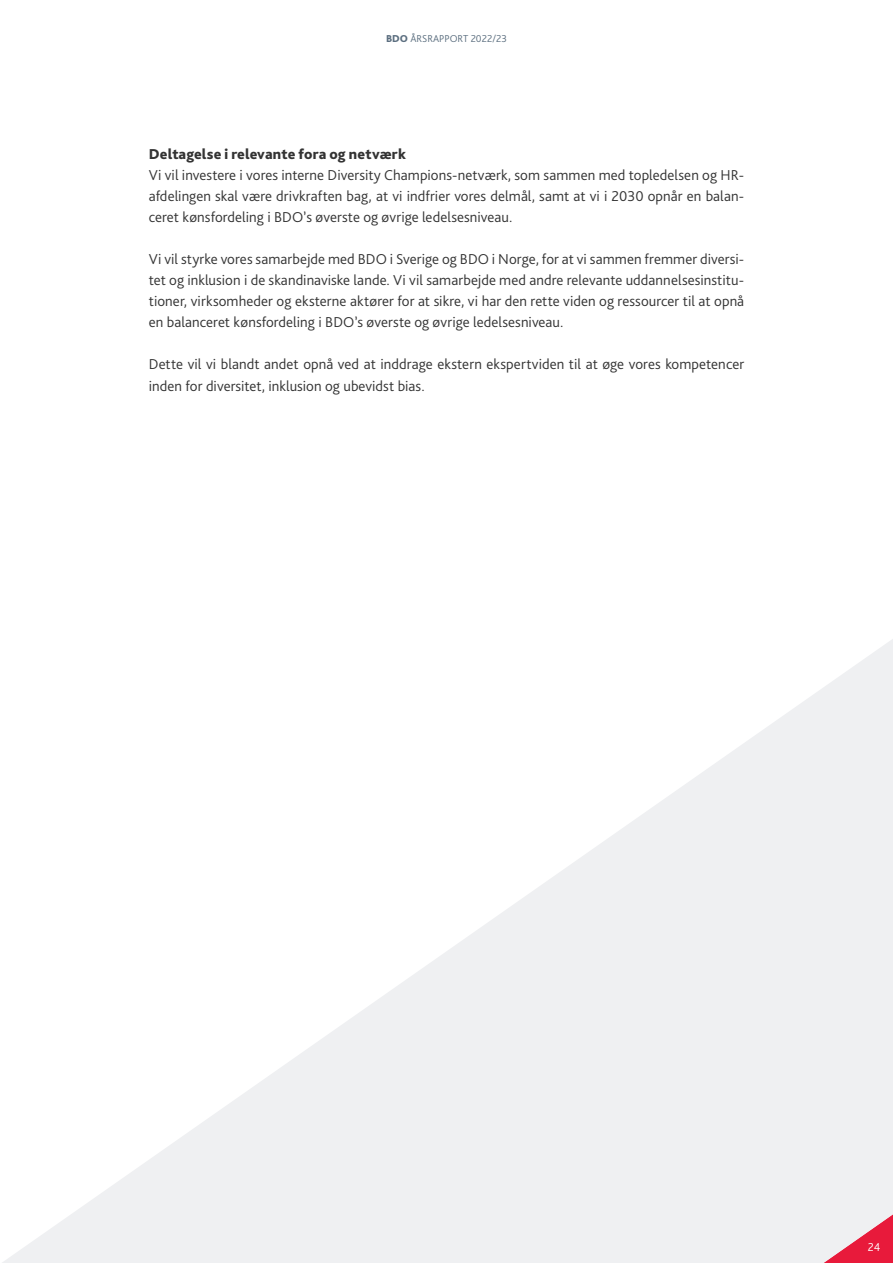
<style>
.page{position:relative;width:893px;height:1263px;background:#fff}
.page>*{position:absolute;margin:0;border:0;box-sizing:border-box;transform-origin:0 0}
.t1{font:300 15px/21px "Bliss Pro";letter-spacing:.005em;color:#333;text-align:justify}
.t2{font:800 15px "Bliss Pro";letter-spacing:.005em;color:#333}
.t3{font:300 12px "Bliss Pro";color:#fff}
.t4{font:300 10.5px "Bliss Pro";color:#5b6e7f}
.s1{font-weight:800}
</style>
<div class="page">
<svg style="left:2px;top:639px;width:891px;height:624px"></svg>
<p class="t4" style="left:386px;top:32px;width:122px"><span class="s1">BDO</span> ÅRSRAPPORT 2022/23</p>
<p class="t2" style="left:149px;top:145px;width:259px">Deltagelse i relevante fora og netværk</p>
<p class="t1" style="left:149px;top:165px;width:597px">Vi vil investere i vores interne Diversity Champions-netværk, som sammen med topledelsen og HR&shy;afdelingen skal være drivkraften bag, at vi indfrier vores delmål, samt at vi i 2030 opnår en balan&shy;ceret kønsfordeling i BDO’s øverste og øvrige ledelsesniveau.</p>
<p class="t1" style="left:149px;top:249px;width:597px">Vi vil styrke vores samarbejde med BDO i Sverige og BDO i Norge, for at vi sammen fremmer diversi&shy;tet og inklusion i de skandinaviske lande. Vi vil samarbejde med andre relevante uddannelsesinstitu&shy;tioner, virksomheder og eksterne aktører for at sikre, vi har den rette viden og ressourcer til at opnå en balanceret kønsfordeling i BDO’s øverste og øvrige ledelsesniveau.</p>
<p class="t1" style="left:149px;top:354px;width:597px">Dette vil vi blandt andet opnå ved at inddrage ekstern ekspertviden til at øge vores kompetencer inden for diversitet, inklusion og ubevidst bias.</p>
<p class="t3" style="left:868px;top:1240px;width:14px">24</p>
</div>
